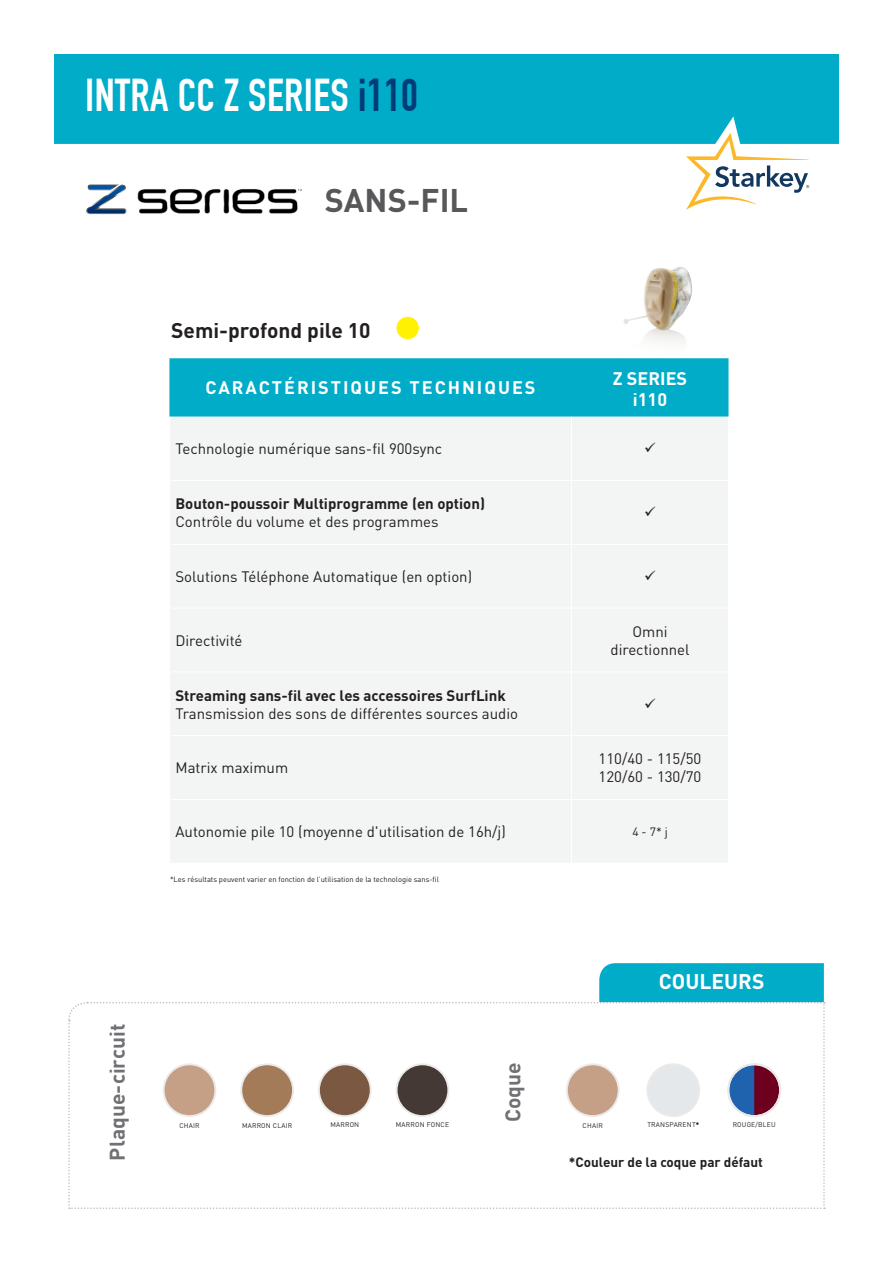
<style>
.page{position:relative;width:893px;height:1263px;background:#fff}
.page>*{position:absolute;margin:0;border:0;box-sizing:border-box;transform-origin:0 0}
.t1{font:45px "DIN Engschrift";letter-spacing:.01em;color:#fff}
.t2{font:700 32.4px "DINOT";color:#58585a}
.t3{font:700 21px "DINOT";color:#717074}
.t4{font:700 21px "DINOT";color:#231f20}
.t5{font:700 21px "DINOT";color:#fff}
.t6{font:700 18px "DINOT";letter-spacing:.11em;color:#fff}
.t7{font:700 18px/21px "DINOT";color:#fff;text-align:center}
.t8{font:15px/18px "DINOT";color:#231f20;text-align:center}
.t9{font:700 15px "DINOT";color:#231f20}
.t10{font:700 13.5px "DINOT";color:#231f20}
.t11{font:12px "DINOT";color:#231f20}
.t12{font:7.5px "DINOT";color:#231f20}
.t13{font:6.75px "DINOT";letter-spacing:.03em;color:#231f20}
.s1{color:#003d78}
.s2{font-weight:900}
</style>
<div class="page">
<svg style="left:68px;top:963px;width:757px;height:246px"></svg>
<div style="left:727px;top:1063px;width:54px;height:54px;border:2px solid #ebeae8;border-radius:50%"></div>
<div style="left:54px;top:54px;width:785px;height:90px;background:#00acc8"></div>
<svg style="left:686px;top:133px;width:123px;height:77px"></svg>
<svg style="left:86px;top:184px;width:40px;height:31px"></svg>
<svg style="left:224px;top:189px;width:5px;height:24px"></svg>
<svg style="left:224px;top:189px;width:4px;height:24px"></svg>
<svg style="left:138px;top:189px;width:83px;height:25px"></svg>
<svg style="left:232px;top:189px;width:70px;height:25px"></svg>
<div style="left:169px;top:358px;width:559px;height:59px;background:#00acc8"></div>
<div style="left:171px;top:417px;width:557px;height:445px;background:#f3f4f4"></div>
<hr style="left:571px;top:417px;width:1px;height:63px;background:#fff">
<hr style="left:571px;top:481px;width:1px;height:63px;background:#fff">
<hr style="left:170px;top:544px;width:402px;height:1px;background:#fff">
<hr style="left:572px;top:544px;width:157px;height:1px;background:#fff">
<hr style="left:571px;top:545px;width:1px;height:63px;background:#fff">
<hr style="left:170px;top:608px;width:402px;height:1px;background:#fff">
<hr style="left:572px;top:608px;width:157px;height:1px;background:#fff">
<hr style="left:571px;top:608px;width:1px;height:63px;background:#fff">
<hr style="left:170px;top:671px;width:402px;height:1px;background:#fff">
<hr style="left:572px;top:671px;width:157px;height:1px;background:#fff">
<hr style="left:571px;top:672px;width:1px;height:63px;background:#fff">
<hr style="left:170px;top:735px;width:402px;height:1px;background:#fff">
<hr style="left:572px;top:735px;width:157px;height:1px;background:#fff">
<hr style="left:571px;top:736px;width:1px;height:63px;background:#fff">
<hr style="left:170px;top:799px;width:402px;height:1px;background:#fff">
<hr style="left:572px;top:799px;width:157px;height:1px;background:#fff">
<hr style="left:571px;top:800px;width:1px;height:63px;background:#fff">
<hr style="left:572px;top:480px;width:156px;height:1px;background:#fff">
<hr style="left:170px;top:480px;width:402px;height:1px;background:#fff">
<img style="left:624px;top:267px;width:68px;height:60px">
<img style="left:645px;top:327px;width:40px;height:14px">
<div style="left:396px;top:317px;width:23px;height:22px;background:#fff101;border-radius:50%"></div>
<svg style="left:645px;top:443px;width:10px;height:10px"></svg>
<svg style="left:645px;top:506px;width:10px;height:10px"></svg>
<svg style="left:645px;top:570px;width:10px;height:10px"></svg>
<svg style="left:645px;top:698px;width:10px;height:10px"></svg>
<h1 class="t1" style="left:85px;top:69px;width:334px">INTRA CC Z SERIES <span class="s1">i110</span></h1>
<h1 class="t1" style="left:128px;top:77px;width:303px">TRI SERIES SANS-FIL</h1>
<h2 class="t2" style="left:325px;top:179px;width:145px">SANS-FIL</h2>
<h3 class="t4" style="left:171px;top:317px;width:201px">Semi-profond pile 10</h3>
<p class="t6" style="left:205px;top:376px;width:332px">CARACTÉRISTIQUES TECHNIQUES</p>
<p class="t7" style="left:613px;top:367px;width:76px">Z SERIES i110</p>
<p class="t8" style="left:175px;top:440px;width:268px">Technologie numérique sans-fil 900sync</p>
<p class="t9" style="left:175px;top:494px;width:311px">Bouton-poussoir Multiprogramme (en option)</p>
<p class="t8" style="left:175px;top:512px;width:265px">Contrôle du volume et des programmes</p>
<p class="t8" style="left:175px;top:567px;width:298px">Solutions Téléphone Automatique (en option)</p>
<p class="t8" style="left:175px;top:631px;width:69px">Directivité</p>
<p class="t8" style="left:610px;top:622px;width:81px">Omni directionnel</p>
<p class="t9" style="left:175px;top:685px;width:332px">Streaming sans-fil avec les accessoires SurfLink</p>
<p class="t8" style="left:175px;top:704px;width:344px">Transmission des sons de différentes sources audio</p>
<p class="t8" style="left:175px;top:759px;width:114px">Matrix maximum</p>
<p class="t8" style="left:599px;top:750px;width:104px;text-align:left">110/40 - 115/50<br>120/60 - 130/70</p>
<p class="t8" style="left:175px;top:822px;width:332px">Autonomie pile 10 (moyenne d'utilisation de 16h/j)</p>
<p class="t11" style="left:632px;top:824px;width:37px">4 - 7* j</p>
<h3 class="t3" style="left:104px;top:1161px;width:138px;rotate:-90deg">Plaque-circuit</h3>
<p class="t12" style="left:170px;top:874px;width:270px">*Les résultats peuvent varier en fonction de l’utilisation de la technologie sans-fil</p>
<h3 class="t5" style="left:659px;top:968px;width:107px">COULEURS</h3>
<h3 class="t3" style="left:499px;top:1122px;width:61px;rotate:-90deg">Coque</h3>
<p class="t13" style="left:179px;top:1122px;width:22px">CHAIR</p>
<p class="t13" style="left:242px;top:1122px;width:52px">MARRON CLAIR</p>
<p class="t13" style="left:330px;top:1120px;width:30px">MARRON</p>
<p class="t13" style="left:396px;top:1120px;width:55px">MARRON FONCE</p>
<p class="t13" style="left:583px;top:1122px;width:22px">CHAIR</p>
<p class="t13" style="left:647px;top:1120px;width:53px">TRANSPARENT<span class="s2">*</span></p>
<p class="t13" style="left:733px;top:1120px;width:45px">ROUGE/BLEU</p>
<p class="t10" style="left:569px;top:1153px;width:196px">*Couleur de la coque par défaut</p>
</div>
